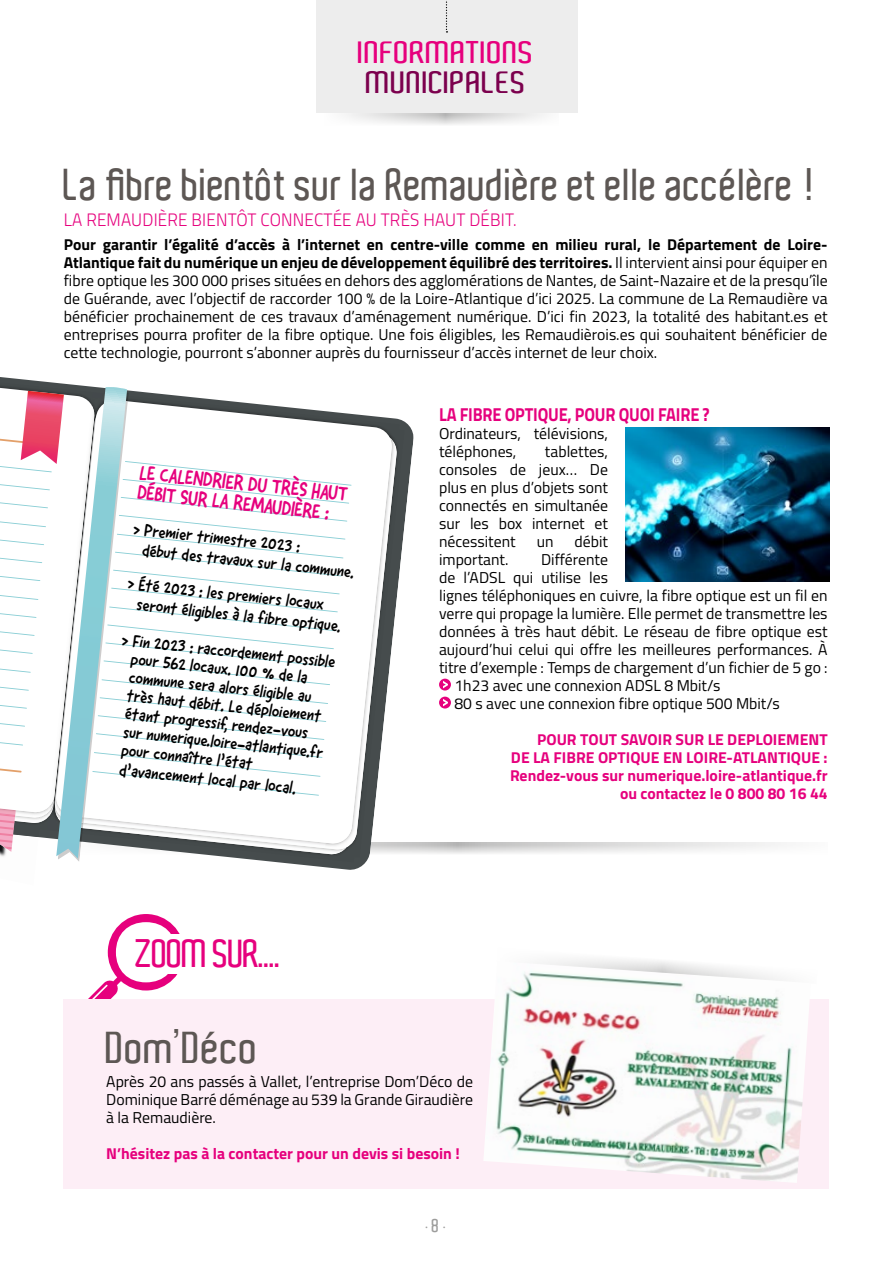
<style>
.page{position:relative;width:893px;height:1263px;background:#fff}
.page>*{position:absolute;margin:0;border:0;box-sizing:border-box;transform-origin:0 0}
.t1{font:600 43.5px "Aldo";color:#5d5754;scale:.95 1}
.t2{font:600 43.5px "Aldo";color:#5d5754}
.t3{font:600 37.95px "Aldo";letter-spacing:-.04em;color:#e6007d}
.t4{font:600 30px "Aldo";color:#e6007d;scale:1.2 1}
.t5{font:600 30px "Aldo";color:#7c014e;scale:1.2 1}
.t6{font:20.7px/20px "Good Dog New";color:#e6007d;scale:.9 1}
.t7{font:700 18.75px "Titillium";letter-spacing:-.01em;color:#e6007d;scale:.87 1}
.t8{font:300 18px "Titillium";letter-spacing:.01em;color:#e6007d;scale:.95 1}
.t9{font:17.4px/18.3px "Good Dog New";color:#000;scale:.9 1}
.t10{font:15.75px/18px "Titillium";color:#000;text-align:justify}
.t11{font:700 15.75px/18px "Titillium";color:#e6007d;text-align:right}
.t12{font:600 10.5px "Aldo";color:#9d9d9c}
.s1{font-weight:700}
.s2{font-size:18px}
</style>
<div class="page">
<svg style="left:415px;top:843px;width:366px;height:11px"></svg>
<svg style="left:346px;top:113px;width:199px;height:12px"></svg>
<div style="left:315px;top:0;width:262px;height:113px;background:#ededed"></div>
<svg style="left:446px;top:1px;width:1px;height:32px"></svg>
<svg style="left:88px;top:914px;width:92px;height:85px"></svg>
<div style="left:135px;top:934px;width:165px;height:39px;background:#fff"></div>
<div style="left:64px;top:999px;width:765px;height:189px;background:#fdeef6"></div>
<svg style="left:555px;top:959px;width:85px;height:2px"></svg>
<img style="left:484px;top:961px;width:325px;height:222px">
<img style="left:625px;top:427px;width:204px;height:155px">
<svg style="left:129px;top:390px;width:286px;height:480px"></svg>
<img style="left:129px;top:857px;width:225px;height:5px">
<img style="left:355px;top:430px;width:49px;height:427px">
<img style="left:129px;top:851px;width:226px;height:6px">
<img style="left:129px;top:850px;width:214px;height:5px">
<img style="left:129px;top:396px;width:271px;height:34px">
<img style="left:343px;top:434px;width:56px;height:417px">
<img style="left:129px;top:848px;width:196px;height:2px">
<img style="left:325px;top:437px;width:72px;height:413px">
<img style="left:129px;top:844px;width:197px;height:4px">
<svg style="left:129px;top:399px;width:264px;height:445px"></svg>
<svg style="left:123px;top:479px;width:226px;height:25px"></svg>
<svg style="left:121px;top:497px;width:226px;height:25px"></svg>
<svg style="left:125px;top:461px;width:226px;height:25px"></svg>
<svg style="left:119px;top:515px;width:226px;height:24px"></svg>
<svg style="left:117px;top:534px;width:226px;height:24px"></svg>
<svg style="left:115px;top:552px;width:226px;height:24px"></svg>
<svg style="left:113px;top:570px;width:227px;height:24px"></svg>
<svg style="left:111px;top:588px;width:227px;height:24px"></svg>
<svg style="left:109px;top:606px;width:227px;height:25px"></svg>
<svg style="left:107px;top:624px;width:227px;height:25px"></svg>
<svg style="left:105px;top:642px;width:227px;height:25px"></svg>
<svg style="left:104px;top:660px;width:226px;height:25px"></svg>
<svg style="left:102px;top:679px;width:226px;height:25px"></svg>
<svg style="left:100px;top:697px;width:226px;height:25px"></svg>
<svg style="left:98px;top:715px;width:226px;height:25px"></svg>
<svg style="left:96px;top:733px;width:226px;height:25px"></svg>
<svg style="left:94px;top:752px;width:226px;height:25px"></svg>
<svg style="left:92px;top:771px;width:227px;height:25px"></svg>
<svg style="left:0;top:377px;width:129px;height:484px"></svg>
<div style="left:439px;top:679px;width:12px;height:11px;background:#e6007d;border-radius:50%"></div>
<svg style="left:443px;top:681px;width:5px;height:7px"></svg>
<div style="left:439px;top:697px;width:12px;height:11px;background:#e6007d;border-radius:50%"></div>
<svg style="left:443px;top:699px;width:5px;height:7px"></svg>
<h3 class="t4" style="left:358px;top:35px;width:148px">INFORMATIONS</h3>
<h3 class="t5" style="left:366px;top:65px;width:135px">MUNICIPALES</h3>
<h1 class="t1" style="left:64px;top:160px;width:791px">La fibre bientôt sur la Remaudière et elle accélère !</h1>
<p class="t10" style="left:64px;top:235px;width:765px"><span class="s1">Pour garantir l’égalité d’accès à l’internet en centre-ville comme en milieu rural, le Département de Loire-Atlantique fait du numérique un enjeu de développement équilibré des territoires.</span> Il intervient ainsi pour équiper en fibre optique les 300 000 prises situées en dehors des agglomérations de Nantes, de Saint-Nazaire et de la presqu’île de Guérande, avec l’objectif de raccorder 100 % de la Loire-Atlantique d’ici 2025. La commune de La Remaudière va bénéficier prochainement de ces travaux d’aménagement numérique. D’ici fin 2023, la totalité des habitant.es et entreprises pourra profiter de la fibre optique. Une fois éligibles, les Remaudièrois.es qui souhaitent bénéficier de cette technologie, pourront s’abonner auprès du fournisseur d’accès internet de leur choix.</p>
<p class="t8" style="left:64px;top:207px;width:478px">LA REMAUDIÈRE BIENTÔT CONNECTÉE AU TRÈS HAUT DÉBIT.</p>
<h3 class="t6" style="left:141px;top:462px;width:234px;rotate:6deg">LE CALENDRIER DU TRÈS HAUT<br>DÉBIT SUR LA REMAUDIÈRE :</h3>
<p class="t9" style="left:146px;top:520px;width:238px;line-height:20px;text-indent:-11px;rotate:6deg">&gt; Premier trimestre 2023 :<br>début des travaux sur la commune.</p>
<p class="t9" style="left:140px;top:575px;width:230px;line-height:20px;text-indent:-11px;rotate:6deg">&gt; Été 2023 : les premiers locaux seront éligibles à la fibre optique.</p>
<p class="t9" style="left:134px;top:632px;width:228px;text-indent:-11px;rotate:6deg">&gt; Fin 2023 : raccordement possible pour 562 locaux. 100 % de la commune sera alors éligible au très haut débit. Le déploiement étant progressif, rendez-vous sur numerique.loire-atlantique.fr pour connaître l’état</p>
<p class="t9" style="left:120px;top:760px;width:199px;rotate:6deg">d’avancement local par local.</p>
<h2 class="t3" style="left:135px;top:933px;width:148px">ZOOM SUR….</h2>
<p class="t7" style="left:439px;top:400px;width:313px">LA FIBRE OPTIQUE, POUR QUOI FAIRE ?</p>
<p class="t10" style="left:439px;top:423px;width:171px">Ordinateurs, télévisions, téléphones,</p>
<p class="t10" style="left:439px;top:441px;width:171px;text-indent:106px">tablettes, consoles de jeux… De plus en plus d’objets sont connectés en simultanée sur les box internet et nécessitent</p>
<p class="t10" style="left:537px;top:531px;width:18px">un</p>
<p class="t10" style="left:574px;top:531px;width:35px">débit</p>
<p class="t10" style="left:439px;top:549px;width:71px">important.</p>
<p class="t10" style="left:541px;top:549px;width:68px">Différente</p>
<p class="t10" style="left:439px;top:567px;width:171px">de l’ADSL qui utilise les</p>
<p class="t10" style="left:439px;top:585px;width:390px">lignes téléphoniques en cuivre, la fibre optique est un fil en</p>
<p class="t10" style="left:439px;top:603px;width:390px">verre qui propage la lumière. Elle permet de transmettre les</p>
<p class="t10" style="left:439px;top:621px;width:390px">données à très haut débit. Le réseau de fibre optique est</p>
<p class="t10" style="left:439px;top:639px;width:390px">aujourd’hui celui qui offre les meilleures performances. À</p>
<p class="t10" style="left:439px;top:657px;width:390px">titre d’exemple : Temps de chargement d’un fichier de 5 go :</p>
<p class="t10" style="left:454px;top:675px;width:268px">1h23 avec une connexion ADSL 8 Mbit/s</p>
<p class="t10" style="left:454px;top:693px;width:327px">80 s avec une connexion fibre optique 500 Mbit/s</p>
<p class="t11" style="left:510px;top:729px;width:319px">POUR TOUT SAVOIR SUR LE DEPLOIEMENT<br>DE LA FIBRE OPTIQUE EN LOIRE-ATLANTIQUE :<br>Rendez-vous sur numerique.loire-atlantique.fr ou contactez le 0 800 80 16 44</p>
<h1 class="t2" style="left:106px;top:1023px;width:154px">Dom’Déco</h1>
<p class="t10" style="left:106px;top:1072px;width:368px">Après 20 ans passés à Vallet, l’entreprise Dom’Déco de Dominique Barré déménage au 539 la Grande Giraudière à la Remaudière.</p>
<p class="t11" style="left:106px;top:1144px;width:355px">N’hésitez pas à la contacter pour un devis si besoin !</p>
<p class="t12" style="left:426px;top:1220px;width:22px">• <span class="s2">8</span> •</p>
</div>
